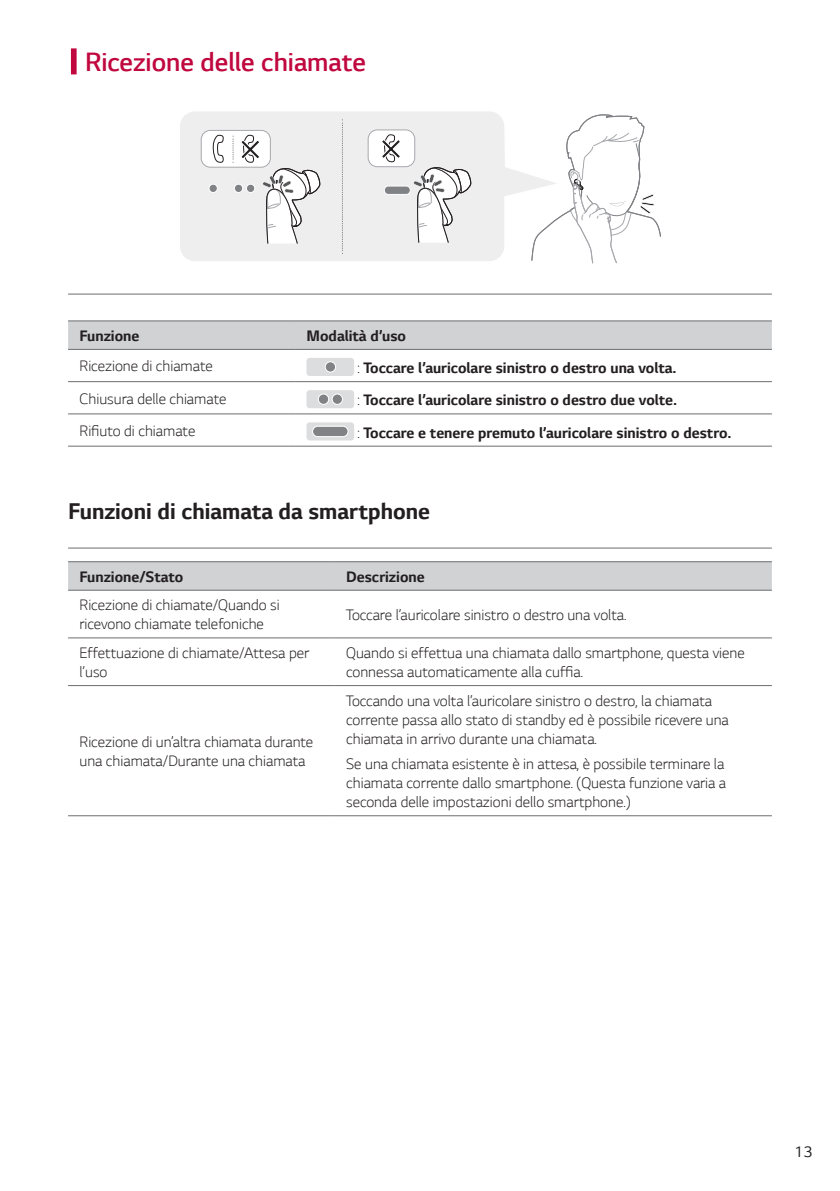
<style>
.page{position:relative;width:840px;height:1191px;background:#fff}
.page>*{position:absolute;margin:0;border:0;box-sizing:border-box;transform-origin:0 0}
.t1{font:300 28px "LG Smart";color:#c0073e}
.t2{font:700 24px "LG Smart";color:#231f20}
.t3{font:300 16px/19.2px "LG Smart";color:#231f20}
.t4{font:700 16px "LG Smart";color:#231f20}
.t5{font:16px "LG Smart";color:#231f20}
.s1{font-weight:300}
</style>
<div class="page">
<div style="left:71px;top:48px;width:6px;height:26px;background:#c0073e"></div>
<hr style="left:68px;top:548px;width:703px;height:1px;background:#6c6d70">
<svg style="left:180px;top:112px;width:351px;height:149px;background:#efeff0"></svg>
<svg style="left:342px;top:120px;width:1px;height:134px"></svg>
<div style="left:201px;top:130px;width:69px;height:37px;background:#fff;border-radius:9px"></div>
<div style="left:201px;top:130px;width:69px;height:38px;border:1px solid #a8a9ad;border-radius:9px"></div>
<svg style="left:212px;top:135px;width:12px;height:28px"></svg>
<div style="left:209px;top:184px;width:8px;height:8px;background:#808285;border-radius:50%"></div>
<div style="left:209px;top:184px;width:8px;height:9px;border:1px solid #fff;border-radius:50%"></div>
<div style="left:234px;top:184px;width:8px;height:8px;background:#808285;border-radius:50%"></div>
<div style="left:234px;top:184px;width:9px;height:9px;border:1px solid #fff;border-radius:50%"></div>
<svg style="left:232px;top:136px;width:1px;height:27px"></svg>
<div style="left:384px;top:186px;width:26px;height:8px;background:#808285;border-radius:4px"></div>
<div style="left:384px;top:186px;width:26px;height:9px;border:1px solid #fff;border-radius:4px"></div>
<div style="left:368px;top:130px;width:46px;height:37px;background:#fff;border-radius:9px"></div>
<div style="left:367px;top:129px;width:48px;height:38px;border:1px solid #a8a9ad;border-radius:9px"></div>
<svg style="left:382px;top:134px;width:18px;height:28px"></svg>
<svg style="left:413px;top:167px;width:60px;height:76px"></svg>
<svg style="left:240px;top:135px;width:87px;height:108px"></svg>
<svg style="left:531px;top:114px;width:129px;height:149px"></svg>
<hr style="left:68px;top:294px;width:703px;height:1px;background:#6c6d70">
<svg style="left:68px;top:321px;width:703px;height:28px;background:#cfd0d2"></svg>
<hr style="left:295px;top:381px;width:476px;height:1px;background:#6c6d70">
<hr style="left:295px;top:413px;width:476px;height:1px;background:#6c6d70">
<hr style="left:68px;top:446px;width:227px;height:1px;background:#6c6d70">
<hr style="left:295px;top:446px;width:476px;height:1px;background:#6c6d70">
<hr style="left:295px;top:320px;width:476px;height:1px;background:#6c6d70">
<hr style="left:295px;top:349px;width:476px;height:1px;background:#6c6d70">
<hr style="left:68px;top:320px;width:227px;height:1px;background:#6c6d70">
<hr style="left:68px;top:349px;width:227px;height:1px;background:#6c6d70">
<hr style="left:68px;top:381px;width:227px;height:1px;background:#6c6d70">
<hr style="left:68px;top:413px;width:227px;height:1px;background:#6c6d70">
<div style="left:306px;top:358px;width:48px;height:18px;background:#dcdddf;border-radius:3px"></div>
<div style="left:325px;top:362px;width:10px;height:10px;background:#808285;border-radius:50%"></div>
<div style="left:324px;top:361px;width:12px;height:12px;border:1px solid #fff;border-radius:50%"></div>
<div style="left:306px;top:390px;width:48px;height:18px;background:#dcdddf;border-radius:3px"></div>
<div style="left:332px;top:394px;width:10px;height:10px;background:#808285;border-radius:50%"></div>
<div style="left:331px;top:393px;width:12px;height:12px;border:1px solid #fff;border-radius:50%"></div>
<div style="left:318px;top:394px;width:10px;height:10px;background:#808285;border-radius:50%"></div>
<div style="left:317px;top:393px;width:12px;height:12px;border:1px solid #fff;border-radius:50%"></div>
<div style="left:306px;top:422px;width:48px;height:18px;background:#dcdddf;border-radius:3px"></div>
<div style="left:312px;top:426px;width:36px;height:10px;background:#808285;border-radius:5px"></div>
<div style="left:312px;top:426px;width:36px;height:11px;border:1px solid #fff;border-radius:5px"></div>
<svg style="left:68px;top:562px;width:703px;height:28px;background:#cfd0d2"></svg>
<hr style="left:68px;top:561px;width:266px;height:1px;background:#6c6d70">
<hr style="left:334px;top:561px;width:437px;height:1px;background:#6c6d70">
<hr style="left:68px;top:590px;width:266px;height:1px;background:#6c6d70">
<hr style="left:334px;top:590px;width:437px;height:1px;background:#6c6d70">
<hr style="left:68px;top:815px;width:266px;height:1px;background:#6c6d70">
<hr style="left:334px;top:815px;width:437px;height:1px;background:#6c6d70">
<hr style="left:68px;top:637px;width:266px;height:1px;background:#6c6d70">
<hr style="left:334px;top:637px;width:437px;height:1px;background:#6c6d70">
<hr style="left:68px;top:685px;width:266px;height:1px;background:#6c6d70">
<hr style="left:334px;top:685px;width:437px;height:1px;background:#6c6d70">
<h1 class="t1" style="left:85px;top:46px;width:282px">Ricezione delle chiamate</h1>
<p class="t4" style="left:79px;top:326px;width:61px">Funzione</p>
<p class="t4" style="left:306px;top:326px;width:101px">Modalità d’uso</p>
<p class="t3" style="left:79px;top:356px;width:135px">Ricezione di chiamate</p>
<p class="t4" style="left:357px;top:358px;width:320px"><span class="s1">:</span> Toccare l’auricolare sinistro o destro una volta.</p>
<p class="t3" style="left:79px;top:388px;width:148px">Chiusura delle chiamate</p>
<p class="t4" style="left:357px;top:390px;width:321px"><span class="s1">:</span> Toccare l’auricolare sinistro o destro due volte.</p>
<p class="t3" style="left:79px;top:421px;width:117px">Rifiuto di chiamate</p>
<p class="t4" style="left:357px;top:423px;width:375px"><span class="s1">:</span> Toccare e tenere premuto l’auricolare sinistro o destro.</p>
<h2 class="t2" style="left:68px;top:497px;width:363px">Funzioni di chiamata da smartphone</h2>
<p class="t4" style="left:79px;top:567px;width:105px">Funzione/Stato</p>
<p class="t4" style="left:346px;top:567px;width:80px">Descrizione</p>
<p class="t3" style="left:79px;top:595px;width:202px">Ricezione di chiamate/Quando si ricevono chiamate telefoniche</p>
<p class="t3" style="left:346px;top:605px;width:281px">Toccare l’auricolare sinistro o destro una volta.</p>
<p class="t3" style="left:79px;top:643px;width:231px">Effettuazione di chiamate/Attesa per l’uso</p>
<p class="t3" style="left:346px;top:643px;width:400px">Quando si effettua una chiamata dallo smartphone, questa viene connessa automaticamente alla cuffia.</p>
<p class="t3" style="left:79px;top:732px;width:235px">Ricezione di un’altra chiamata durante una chiamata/Durante una chiamata</p>
<p class="t3" style="left:346px;top:690px;width:384px">Toccando una volta l’auricolare sinistro o destro, la chiamata corrente passa allo stato di standby ed è possibile ricevere una chiamata in arrivo durante una chiamata.</p>
<p class="t3" style="left:346px;top:754px;width:381px;text-align:justify">Se una chiamata esistente è in attesa, è possibile terminare la chiamata corrente dallo smartphone. (Questa funzione varia a seconda delle impostazioni dello smartphone.)</p>
<p class="t5" style="left:794px;top:1142px;width:20px">13</p>
</div>
